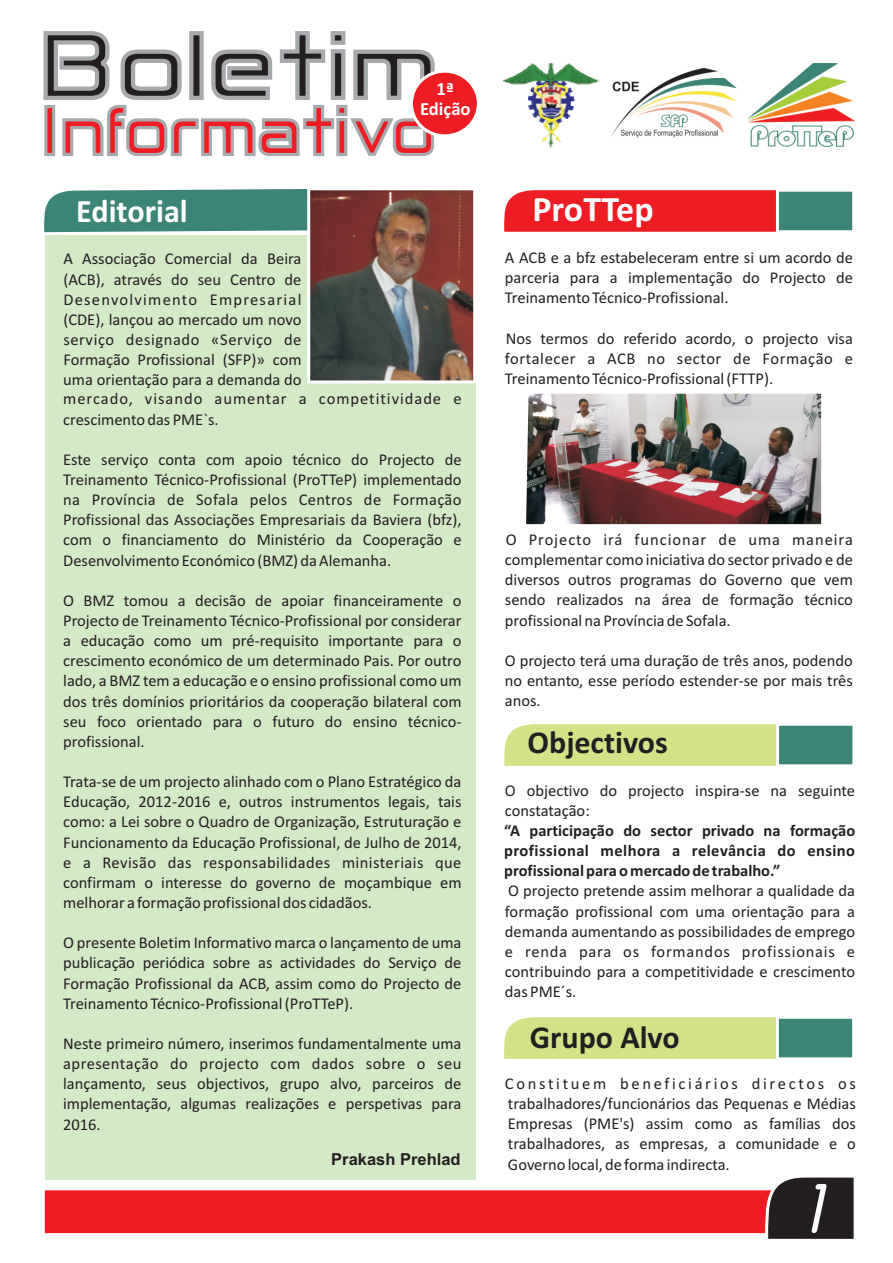
<style>
.page{position:relative;width:893px;height:1263px;background:#fff}
.page>*{position:absolute;margin:0;border:0;box-sizing:border-box;transform-origin:0 0}
.t1{font:700 36px "Calibri";color:#fff}
.t2{font:700 32.85px "Calibri";color:#fff}
.t3{font:700 31.95px "Calibri";color:#231f20}
.t4{font:700 18.75px/19.6px "Calibri";color:#fff;text-align:center}
.t5{font:16.5px/20.1px "Calibri";color:#231f20;text-align:justify}
.t6{font:700 16.5px/20.1px "Calibri";color:#231f20;text-align:justify}
.t7{font:16.5px/20.1px "Calibri";letter-spacing:.06em;color:#231f20}
.t8{font:700 16.5px "Arial";color:#231f20}
</style>
<div class="page">
<svg style="left:44px;top:189px;width:263px;height:43px;background:#458a7c"></svg>
<div style="left:45px;top:235px;width:431px;height:944px;background:#d4e9c6"></div>
<svg style="left:45px;top:1177px;width:809px;height:62px"></svg>
<img style="left:747px;top:63px;width:107px;height:84px">
<svg style="left:504px;top:724px;width:349px;height:42px;background:#b6d189"></svg>
<svg style="left:504px;top:1017px;width:349px;height:42px;background:#b6d189"></svg>
<svg style="left:43px;top:31px;width:392px;height:125px"></svg>
<img style="left:502px;top:63px;width:97px;height:85px">
<img style="left:611px;top:69px;width:125px;height:68px">
<svg style="left:504px;top:190px;width:349px;height:42px;background:#cc3b3d"></svg>
<div style="left:410px;top:70px;width:70px;height:67px;background:#ee1d23;border:3px solid #fff;border-radius:50%"></div>
<img style="left:527px;top:394px;width:294px;height:130px">
<img style="left:311px;top:191px;width:161px;height:188px">
<div style="left:307px;top:187px;width:169px;height:196px;border:3px solid #fff"></div>
<h2 class="t2" style="left:76px;top:197px;width:113px">Editorial</h2>
<p class="t5" style="left:63px;top:250px;width:240px">A Associação Comercial da Beira (ACB), através do seu Centro de Desenvolvimento Empresarial (CDE), lançou ao mercado um novo serviço designado «Serviço de Formação Profissional (SFP)» com uma orientação para a demanda do</p>
<p class="t4" style="left:420px;top:81px;width:52px">1ª<br>Edição</p>
<p class="t7" style="left:63px;top:390px;width:400px">mercado, visando aumentar a competitividade e crescimento das PME`s.</p>
<p class="t5" style="left:63px;top:451px;width:400px">Este serviço conta com apoio técnico do Projecto de Treinamento Técnico-Profissional (ProTTeP) implementado na Província de Sofala pelos Centros de Formação Profissional das Associações Empresariais da Baviera (bfz), com o financiamento do Ministério da Cooperação e Desenvolvimento Económico (BMZ) da Alemanha.</p>
<p class="t5" style="left:63px;top:592px;width:400px">O BMZ tomou a decisão de apoiar financeiramente o Projecto de Treinamento Técnico-Profissional por considerar a educação como um pré-requisito importante para o crescimento económico de um determinado Pais. Por outro lado, a BMZ tem a educação e o ensino profissional como um dos três domínios prioritários da cooperação bilateral com seu foco orientado para o futuro do ensino técnico&shy;profissional.</p>
<p class="t5" style="left:63px;top:773px;width:400px">Trata-se de um projecto alinhado com o Plano Estratégico da Educação, 2012-2016 e, outros instrumentos legais, tais como: a Lei sobre o Quadro de Organização, Estruturação e Funcionamento da Educação Profissional, de Julho de 2014, e a Revisão das responsabilidades ministeriais que confirmam o interesse do governo de moçambique em melhorar a formação profissional dos cidadãos.</p>
<p class="t5" style="left:63px;top:934px;width:400px">O presente Boletim Informativo marca o lançamento de uma publicação periódica sobre as actividades do Serviço de Formação Profissional da ACB, assim como do Projecto de Treinamento Técnico-Profissional (ProTTeP).</p>
<p class="t5" style="left:63px;top:1035px;width:400px">Neste primeiro número, inserimos fundamentalmente uma apresentação do projecto com dados sobre o seu lançamento, seus objectivos, grupo alvo, parceiros de implementação, algumas realizações e perspetivas para 2016.</p>
<p class="t8" style="left:331px;top:1153px;width:131px">Prakash Prehlad</p>
<h1 class="t1" style="left:532px;top:194px;width:123px">ProTTep</h1>
<p class="t5" style="left:505px;top:249px;width:349px">A ACB e a bfz estabeleceram entre si um acordo de parceria para a implementação do Projecto de Treinamento Técnico-Profissional.</p>
<p class="t5" style="left:505px;top:329px;width:349px">Nos termos do referido acordo, o projecto visa fortalecer a ACB no sector de Formação e Treinamento Técnico-Profissional (FTTP).</p>
<p class="t5" style="left:505px;top:531px;width:349px">O Projecto irá funcionar de uma maneira complementar como iniciativa do sector privado e de diversos outros programas do Governo que vem sendo realizados na área de formação técnico profissional na Província de Sofala.</p>
<p class="t5" style="left:505px;top:652px;width:349px">O projecto terá uma duração de três anos, podendo no entanto, esse período estender-se por mais três anos.</p>
<h3 class="t3" style="left:527px;top:729px;width:142px">Objectivos</h3>
<p class="t5" style="left:505px;top:782px;width:352px">O objectivo do projecto inspira-se na seguinte constatação:</p>
<p class="t6" style="left:504px;top:822px;width:353px">“A participação do sector privado na formação profissional melhora a relevância do ensino profissional para o mercado de trabalho.”</p>
<p class="t5" style="left:505px;top:882px;width:352px">O projecto pretende assim melhorar a qualidade da formação profissional com uma orientação para a demanda aumentando as possibilidades de emprego e renda para os formandos profissionais e contribuindo para a competitividade e crescimento das PME´s.</p>
<h3 class="t3" style="left:530px;top:1024px;width:151px">Grupo Alvo</h3>
<p class="t5" style="left:505px;top:1075px;width:352px">Constituem beneficiários directos os trabalhadores/funcionários das Pequenas e Médias Empresas (PME's) assim como as famílias dos trabalhadores, as empresas, a comunidade e o Governo local, de forma indirecta.</p>
</div>
